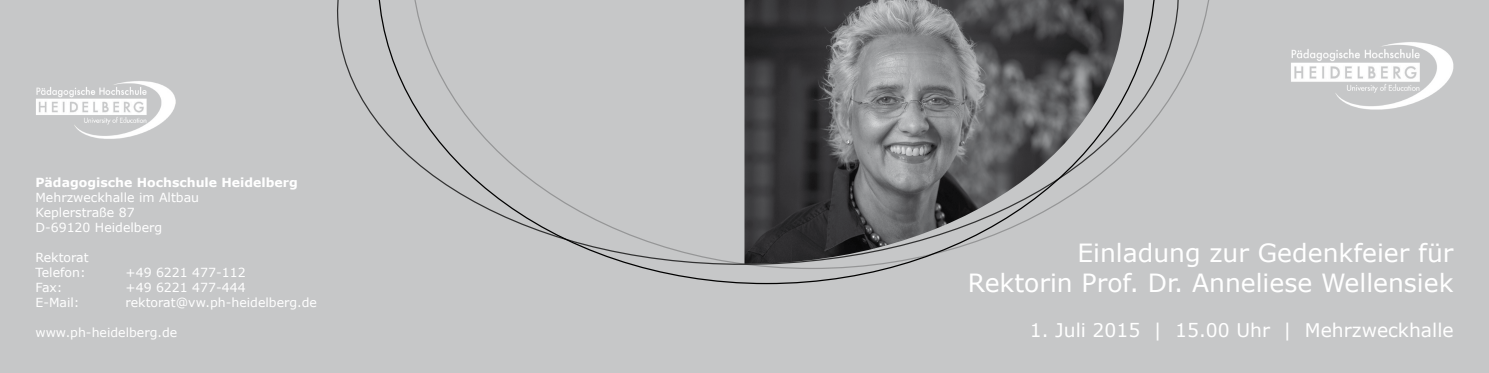
<style>
.page{position:relative;width:1489px;height:373px;background:#fff}
.page>*{position:absolute;margin:0;border:0;box-sizing:border-box;transform-origin:0 0}
.t1{font:25px/30px "Verdana";color:#fff;text-align:right}
.t2{font:18.75px "Verdana";color:#fff}
.t3{font:12.5px/15px "Verdana";color:#fff}
.t4{font:700 12.5px "Verdana";color:#fff}
</style>
<div class="page">
<div style="left:0;top:0;width:1488px;height:372px;background:#c6c7c8"></div>
<img style="left:1291px;top:42px;width:162px;height:68px">
<img style="left:36px;top:81px;width:139px;height:58px">
<svg style="left:411px;top:0;width:799px;height:268px"></svg>
<p class="t4" style="left:35px;top:173px;width:264px">Pädagogische Hochschule Heidelberg</p>
<p class="t3" style="left:35px;top:189px;width:165px">Mehrzweckhalle im Altbau<br>Keplerstraße 87<br>D-69120 Heidelberg</p>
<p class="t3" style="left:35px;top:249px;width:55px">Rektorat<br>Telefon:</p>
<p class="t3" style="left:125px;top:264px;width:122px">+49 6221 477-112</p>
<p class="t3" style="left:35px;top:279px;width:29px">Fax:</p>
<p class="t3" style="left:125px;top:279px;width:122px">+49 6221 477-444</p>
<p class="t3" style="left:35px;top:294px;width:46px">E-Mail:</p>
<p class="t3" style="left:125px;top:294px;width:193px">rektorat@vw.ph-heidelberg.de</p>
<p class="t3" style="left:35px;top:324px;width:143px">www.ph-heidelberg.de</p>
<h1 class="t1" style="left:967px;top:237px;width:487px">Einladung zur Gedenkfeier für<br>Rektorin Prof. Dr. Anneliese Wellensiek</h1>
<h2 class="t2" style="left:1029px;top:317px;width:425px">1. Juli 2015 | 15.00 Uhr | Mehrzweckhalle</h2>
</div>
